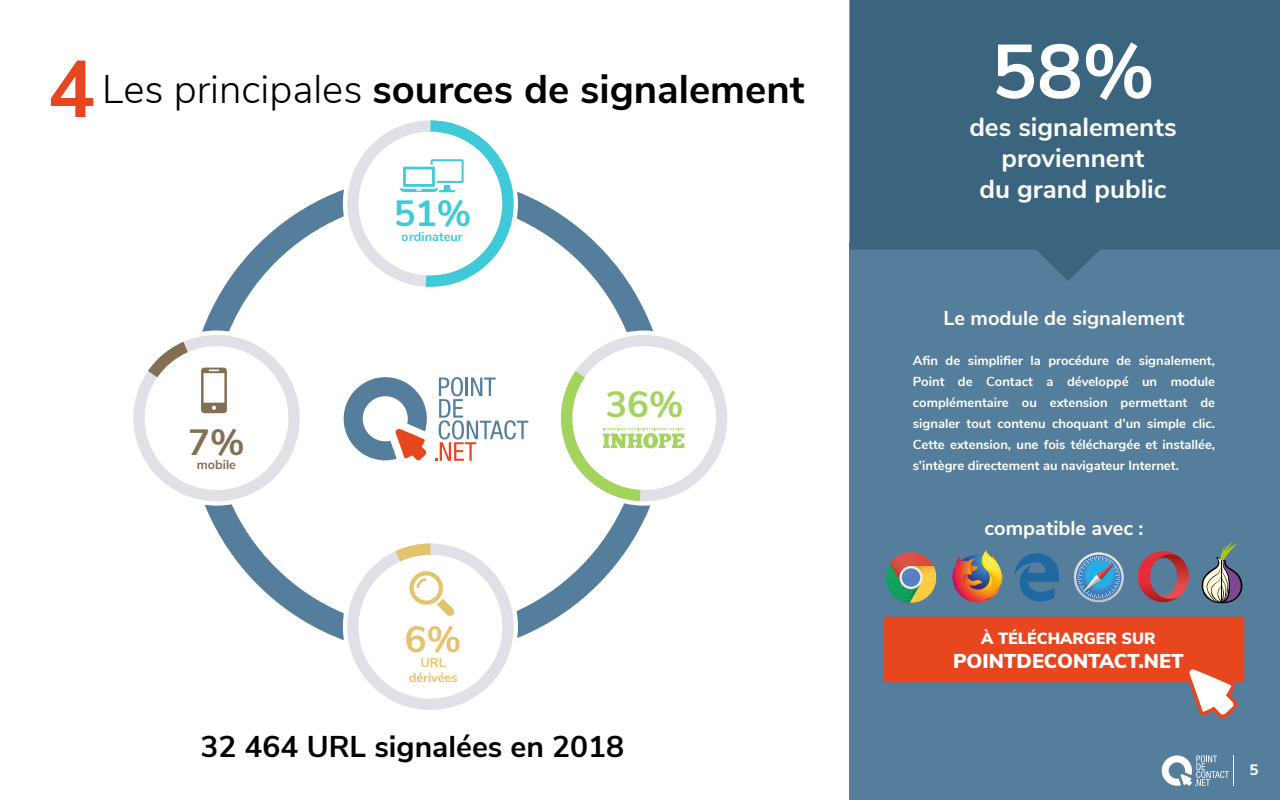
<style>
.page{position:relative;width:1280px;height:800px;background:#fff}
.page>*{position:absolute;margin:0;border:0;box-sizing:border-box;transform-origin:0 0}
.t1{font:700 76px "Nunito Sans";color:#fff}
.t2{font:700 40px "Nunito Sans";color:#000}
.t3{font:700 36.4px "Nunito Sans";color:#a2d45e}
.t4{font:700 36.4px "Nunito Sans";color:#3dcad8}
.t5{font:700 36.4px "Nunito Sans";color:#e5c26c}
.t6{font:700 36.4px "Nunito Sans";color:#826f54}
.t7{font:700 30px "Nunito Sans";color:#000}
.t8{font:700 26px/31.1px "Nunito Sans";color:#fff;text-align:center}
.t9{font:700 20px "Nunito Sans";color:#fff}
.t10{font:900 20px "Nunito Sans";color:#fff}
.t11{font:900 16.1px "Nunito Sans";color:#fff}
.t12{font:800 15px "Nunito Sans";color:#fff}
.t13{font:700 13px/21px "Nunito Sans";color:#fff;text-align:justify}
.t14{font:700 12.7px/15.3px "Nunito Sans";color:#e5c26c;text-align:center}
.t15{font:700 12.7px "Nunito Sans";color:#3dcad8}
.t16{font:700 12.7px "Nunito Sans";color:#826f54}
.s1{font-size:80px;color:#e7461f}
.s2{font-weight:300}
</style>
<div class="page">
<svg style="left:202px;top:189px;width:451px;height:452px"></svg>
<div style="left:849px;top:242px;width:431px;height:558px;background:#557e9c"></div>
<svg style="left:849px;top:0;width:431px;height:281px;background:#3d6782"></svg>
<svg style="left:1162px;top:755px;width:67px;height:31px"></svg>
<hr style="left:1233px;top:755px;width:1px;height:31px;background:#fff">
<div style="left:884px;top:617px;width:360px;height:65px;background:#e7461f;border-radius:3px"></div>
<svg style="left:1185px;top:669px;width:52px;height:49px"></svg>
<svg style="left:1201px;top:541px;width:42px;height:63px"></svg>
<hr style="left:1221px;top:560px;width:1px;height:42px;background:#000">
<svg style="left:952px;top:550px;width:51px;height:53px"></svg>
<svg style="left:1014px;top:553px;width:45px;height:48px"></svg>
<div style="left:1074px;top:553px;width:49px;height:49px;border:1px solid #cdcccb;border-radius:50%"></div>
<svg style="left:1077px;top:556px;width:43px;height:43px;background:#5e9bc7"></svg>
<svg style="left:1138px;top:551px;width:51px;height:51px"></svg>
<svg style="left:886px;top:552px;width:50px;height:51px"></svg>
<svg style="left:886px;top:552px;width:50px;height:51px;background:#9c9568"></svg>
<svg style="left:436px;top:377px;width:92px;height:84px"></svg>
<svg style="left:344px;top:377px;width:83px;height:83px"></svg>
<div style="left:557px;top:331px;width:175px;height:175px;background:#fff;border-radius:50%"></div>
<svg style="left:561px;top:335px;width:166px;height:166px"></svg>
<svg style="left:347px;top:543px;width:167px;height:167px"></svg>
<div style="left:129px;top:331px;width:175px;height:175px;background:#fff;border-radius:50%"></div>
<svg style="left:133px;top:335px;width:167px;height:166px"></svg>
<svg style="left:347px;top:120px;width:167px;height:167px"></svg>
<h2 class="t2" style="left:47px;top:60px;width:759px"><span class="s1">4</span> <span class="s2">Les principales</span> sources de signalement</h2>
<h3 class="t4" style="left:393px;top:187px;width:80px">51%</h3>
<h3 class="t6" style="left:188px;top:415px;width:58px">7%</h3>
<p class="t16" style="left:197px;top:456px;width:41px">mobile</p>
<p class="t15" style="left:402px;top:228px;width:63px">ordinateur</p>
<h3 class="t5" style="left:405px;top:612px;width:58px">6%</h3>
<p class="t14" style="left:409px;top:654px;width:50px">URL dérivées</p>
<h3 class="t3" style="left:605px;top:377px;width:80px">36%</h3>
<h3 class="t7" style="left:200px;top:725px;width:425px">32 464 URL signalées en 2018</h3>
<h1 class="t1" style="left:991px;top:16px;width:165px">58%</h1>
<h3 class="t8" style="left:969px;top:110px;width:209px">des signalements proviennent<br>du grand public</h3>
<h3 class="t9" style="left:944px;top:303px;width:243px">Le module de signalement</h3>
<p class="t13" style="left:913px;top:349px;width:304px">Afin de simplifier la procédure de signalement, Point de Contact a développé un module complémentaire ou extension permettant de signaler tout contenu choquant d’un simple clic.<br>Cette extension, une fois téléchargée et installée, s’intègre directement au navigateur Internet.</p>
<h3 class="t9" style="left:985px;top:513px;width:161px">compatible avec :</h3>
<p class="t11" style="left:981px;top:626px;width:176px">À TÉLÉCHARGER SUR</p>
<h3 class="t10" style="left:953px;top:646px;width:232px">POINTDECONTACT.NET</h3>
<p class="t12" style="left:1250px;top:759px;width:10px">5</p>
</div>
